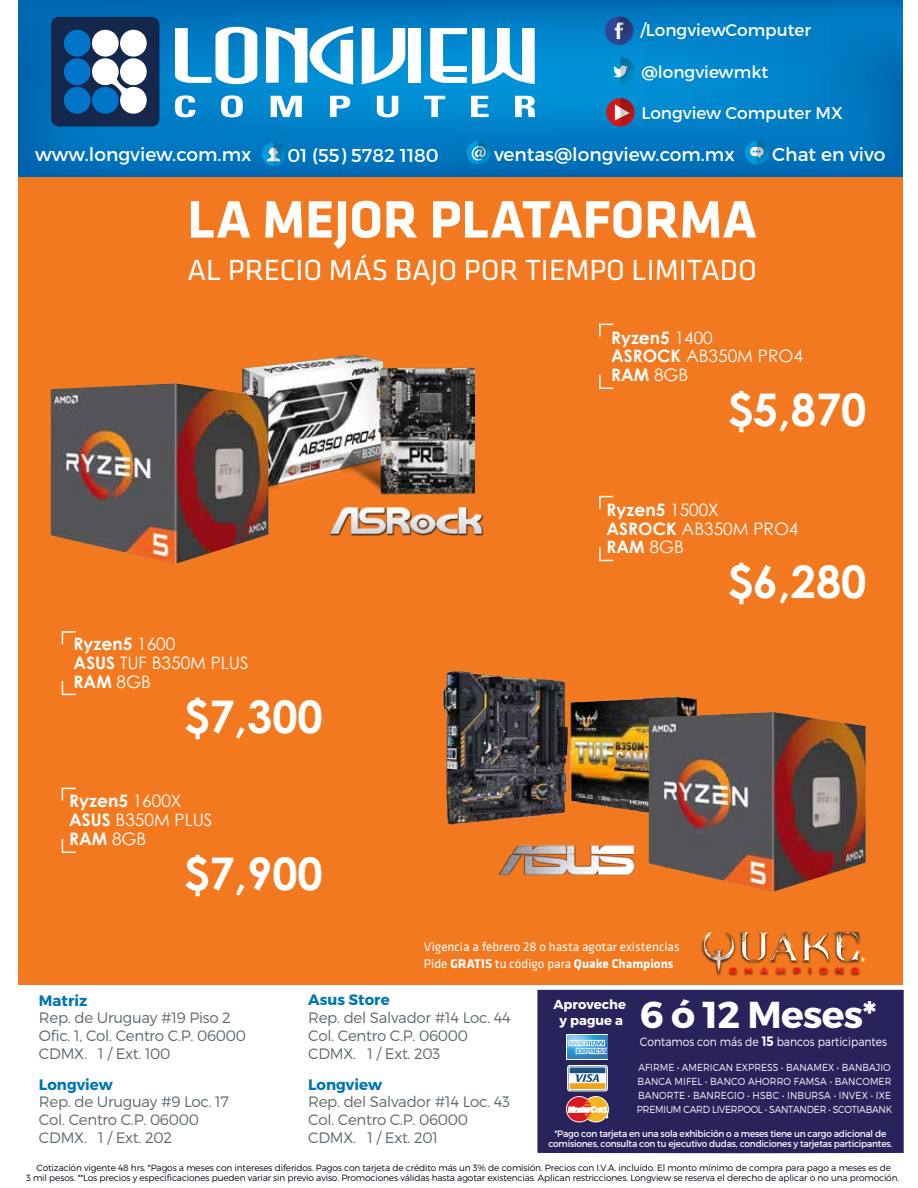
<style>
.page{position:relative;width:918px;height:1188px;background:#fff}
.page>*{position:absolute;margin:0;border:0;box-sizing:border-box;transform-origin:0 0}
.t1{font:700 54.6px "Klavika";color:#fff}
.t2{font:700 45px "Century Gothic";color:#fff}
.t3{font:700 37.5px "Montserrat";letter-spacing:-.02em;color:#fff}
.t4{font:30.3px "Klavika";color:#fff}
.t5{font:18.6px "Montserrat";color:#fff}
.t6{font:17.25px/18.8px "Century Gothic";color:#fff}
.t7{font:16.8px "Montserrat";color:#fff}
.t8{font:300 15.15px/18px "Montserrat";letter-spacing:-.02em;color:#5d686e}
.t9{font:700 15.15px "Montserrat";color:#0075b5}
.t10{font:13.05px/17.7px "Klavika";color:#fff}
.t11{font:700 13.05px/15.6px "Montserrat";color:#fff;text-align:center}
.t12{font:300 12.15px "Montserrat";color:#fff;scale:.89 1}
.t13{font:300 10.2px/14.1px "Montserrat";letter-spacing:.005em;color:#fff;scale:.91 1}
.t14{font:9.45px/10.8px "Montserrat";letter-spacing:-.025em;color:#fff;text-align:center;scale:.96 1}
.t15{font:300 9px/10.8px "Montserrat";letter-spacing:-.015em;color:#000319;text-align:center}
.s1{font-weight:700}
.s2{font-weight:600;font-size:13.65px}
</style>
<div class="page">
<div style="left:537px;top:990px;width:367px;height:163px;background:#29235c"></div>
<svg style="left:19px;top:0;width:884px;height:176px;background:#0079c2"></svg>
<div style="left:51px;top:17px;width:108px;height:109px;background:#15284b;border-radius:8px"></div>
<div style="left:64px;top:30px;width:27px;height:27px;background:#0075c9;border-radius:50%"></div>
<div style="left:64px;top:58px;width:27px;height:27px;background:#0075c9;border-radius:50%"></div>
<div style="left:64px;top:87px;width:27px;height:27px;background:#0075c9;border-radius:50%"></div>
<div style="left:92px;top:30px;width:27px;height:27px;background:#fff;border-radius:50%"></div>
<div style="left:120px;top:30px;width:27px;height:27px;background:#fff;border-radius:50%"></div>
<svg style="left:92px;top:58px;width:55px;height:56px"></svg>
<svg style="left:175px;top:27px;width:82px;height:57px"></svg>
<svg style="left:266px;top:26px;width:87px;height:59px"></svg>
<svg style="left:362px;top:28px;width:43px;height:56px"></svg>
<div style="left:409px;top:28px;width:12px;height:55px;background:#fff"></div>
<svg style="left:430px;top:28px;width:105px;height:56px"></svg>
<svg style="left:175px;top:95px;width:20px;height:22px"></svg>
<svg style="left:221px;top:95px;width:22px;height:22px"></svg>
<svg style="left:271px;top:96px;width:31px;height:21px"></svg>
<svg style="left:330px;top:96px;width:20px;height:21px"></svg>
<svg style="left:377px;top:96px;width:21px;height:21px"></svg>
<svg style="left:424px;top:96px;width:21px;height:21px"></svg>
<svg style="left:471px;top:96px;width:18px;height:21px"></svg>
<svg style="left:515px;top:96px;width:20px;height:21px"></svg>
<div style="left:262px;top:142px;width:23px;height:24px;background:#009ade;border-radius:50%"></div>
<svg style="left:266px;top:142px;width:19px;height:24px"></svg>
<div style="left:467px;top:141px;width:23px;height:23px;background:#009ade;border-radius:50%"></div>
<svg style="left:472px;top:141px;width:18px;height:23px"></svg>
<div style="left:745px;top:141px;width:24px;height:23px;background:#009ade;border-radius:50%"></div>
<svg style="left:750px;top:141px;width:19px;height:23px"></svg>
<div style="left:606px;top:57px;width:29px;height:29px;background:#0093d2;border-radius:14px"></div>
<svg style="left:613px;top:57px;width:22px;height:29px"></svg>
<svg style="left:606px;top:98px;width:29px;height:29px"></svg>
<svg style="left:615px;top:98px;width:20px;height:29px"></svg>
<div style="left:605px;top:16px;width:28px;height:29px;background:#2e4793;border-radius:50%"></div>
<svg style="left:615px;top:17px;width:19px;height:28px"></svg>
<div style="left:567px;top:1065px;width:41px;height:26px;background:#fff;border-radius:3px"></div>
<svg style="left:565px;top:1066px;width:45px;height:71px;background:#907478"></svg>
<svg style="left:566px;top:1034px;width:42px;height:25px"></svg>
<svg style="left:568px;top:1035px;width:39px;height:23px"></svg>
<svg style="left:568px;top:1040px;width:39px;height:14px"></svg>
<div style="left:19px;top:178px;width:884px;height:807px;background:#f37920"></div>
<img style="left:242px;top:355px;width:233px;height:168px">
<img style="left:51px;top:383px;width:217px;height:181px">
<img style="left:442px;top:670px;width:255px;height:193px">
<img style="left:649px;top:712px;width:217px;height:180px">
<img style="left:326px;top:504px;width:158px;height:32px">
<img style="left:495px;top:840px;width:145px;height:36px">
<svg style="left:599px;top:323px;width:15px;height:14px"></svg>
<svg style="left:599px;top:374px;width:15px;height:15px"></svg>
<svg style="left:599px;top:495px;width:15px;height:14px"></svg>
<svg style="left:599px;top:547px;width:15px;height:15px"></svg>
<svg style="left:61px;top:631px;width:15px;height:14px"></svg>
<svg style="left:61px;top:681px;width:15px;height:15px"></svg>
<svg style="left:61px;top:787px;width:15px;height:14px"></svg>
<svg style="left:61px;top:838px;width:15px;height:16px"></svg>
<img style="left:701px;top:931px;width:165px;height:45px">
<h3 class="t7" style="left:640px;top:20px;width:172px">/LongviewComputer</h3>
<h3 class="t7" style="left:641px;top:61px;width:128px">@longviewmkt</h3>
<h3 class="t7" style="left:641px;top:102px;width:203px">Longview Computer MX</h3>
<h3 class="t5" style="left:35px;top:143px;width:218px">www.longview.com.mx</h3>
<h3 class="t5" style="left:287px;top:144px;width:153px">01 (55) 5782 1180</h3>
<h3 class="t5" style="left:494px;top:143px;width:242px">ventas@longview.com.mx</h3>
<h3 class="t5" style="left:772px;top:143px;width:115px">Chat en vivo</h3>
<h1 class="t1" style="left:187px;top:180px;width:571px">LA MEJOR PLATAFORMA</h1>
<h3 class="t4" style="left:187px;top:250px;width:571px">AL PRECIO MÁS BAJO POR TIEMPO LIMITADO</h3>
<h3 class="t6" style="left:611px;top:328px;width:193px"><span class="s1">Ryzen5</span> 1400<br><span class="s1">ASROCK</span> AB350M PRO4<br><span class="s1">RAM</span> 8GB</h3>
<h2 class="t2" style="left:728px;top:375px;width:140px">$5,870</h2>
<h3 class="t6" style="left:607px;top:500px;width:193px"><span class="s1">Ryzen5</span> 1500X<br><span class="s1">ASROCK</span> AB350M PRO4<br><span class="s1">RAM</span> 8GB</h3>
<h3 class="t6" style="left:74px;top:635px;width:177px"><span class="s1">Ryzen5</span> 1600<br><span class="s1">ASUS</span> TUF B350M PLUS<br><span class="s1">RAM</span> 8GB</h3>
<h2 class="t2" style="left:184px;top:683px;width:140px">$7,300</h2>
<h3 class="t6" style="left:69px;top:791px;width:145px"><span class="s1">Ryzen5</span> 1600X<br><span class="s1">ASUS</span> B350M PLUS<br><span class="s1">RAM</span> 8GB</h3>
<h2 class="t2" style="left:184px;top:839px;width:140px">$7,900</h2>
<h2 class="t2" style="left:728px;top:547px;width:140px">$6,280</h2>
<h3 class="t10" style="left:424px;top:937px;width:257px">Vigencia a febrero 28 o hasta agotar existencias<br>Pide <span class="s1">GRATIS</span> tu código para <span class="s1">Quake Champions</span></h3>
<h3 class="t9" style="left:39px;top:991px;width:50px">Matriz</h3>
<h3 class="t8" style="left:39px;top:1008px;width:209px">Rep. de Uruguay #19 Piso 2<br>Ofic. 1, Col. Centro C.P. 06000<br>CDMX. 1 / Ext. 100</h3>
<h3 class="t9" style="left:39px;top:1075px;width:76px">Longview</h3>
<h3 class="t8" style="left:39px;top:1093px;width:191px">Rep. de Uruguay #9 Loc. 17<br>Col. Centro C.P. 06000<br>CDMX. 1 / Ext. 202</h3>
<h3 class="t9" style="left:308px;top:991px;width:83px">Asus Store</h3>
<h3 class="t8" style="left:308px;top:1008px;width:204px">Rep. del Salvador #14 Loc. 44<br>Col. Centro C.P. 06000<br>CDMX. 1 / Ext. 203</h3>
<h3 class="t9" style="left:308px;top:1075px;width:76px">Longview</h3>
<h3 class="t8" style="left:308px;top:1093px;width:204px">Rep. del Salvador #14 Loc. 43<br>Col. Centro C.P. 06000<br>CDMX. 1 / Ext. 201</h3>
<p class="t15" style="left:26px;top:1162px;width:875px">Cotización vigente 48 hrs. *Pagos a meses con intereses diferidos. Pagos con tarjeta de crédito más un 3% de comisión. Precios con I.V.A. incluído. El monto mínimo de compra para pago a meses es de<br>3 mil pesos. **Los precios y especificaciones pueden variar sin previo aviso. Promociones válidas hasta agotar existencias. Aplican restricciones. Longview se reserva el derecho de aplicar o no una promoción.</p>
<h3 class="t3" style="left:640px;top:991px;width:238px">6 ó 12 Meses*</h3>
<h3 class="t11" style="left:553px;top:997px;width:74px">Aproveche y pague a</h3>
<h3 class="t12" style="left:640px;top:1035px;width:279px">Contamos con más de <span class="s2">15</span> bancos participantes</h3>
<p class="t13" style="left:637px;top:1060px;width:282px">AFIRME ∙ AMERICAN EXPRESS • BANAMEX • BANBAJIO BANCA MIFEL • BANCO AHORRO FAMSA • BANCOMER BANORTE ∙ BANREGIO • HSBC ∙ INBURSA • INVEX ∙ IXE PREMIUM CARD LIVERPOOL • SANTANDER ∙ SCOTIABANK</p>
<p class="t14" style="left:548px;top:1128px;width:360px">*Pago con tarjeta en una sola exhibición o a meses tiene un cargo adicional de comisiones, consulta con tu ejecutivo dudas, condiciones y tarjetas participantes.</p>
</div>
